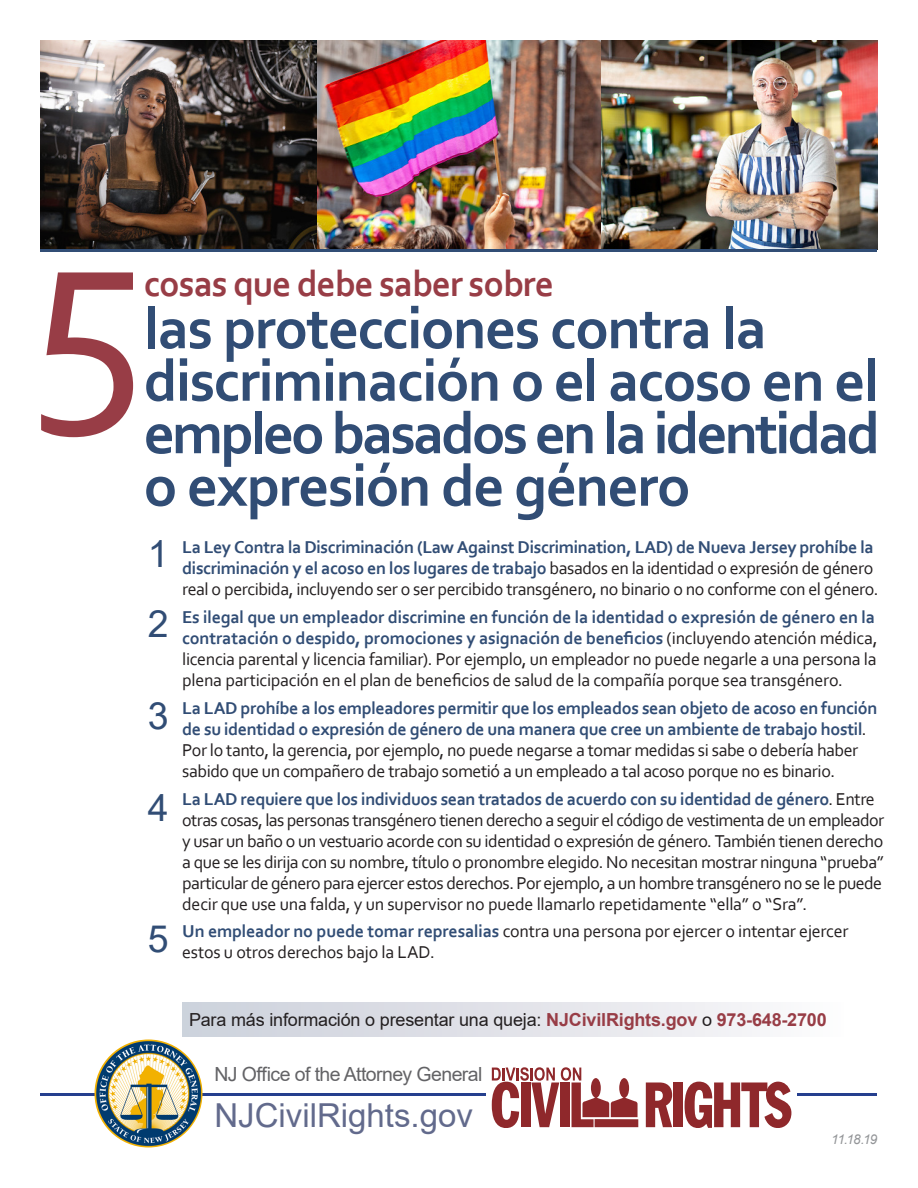
<style>
.page{position:relative;width:918px;height:1188px;background:#fff}
.page>*{position:absolute;margin:0;border:0;box-sizing:border-box;transform-origin:0 0}
.t1{font:247.5px "Corbel";color:#983d46}
.t2{font:700 60px/52.5px "Corbel";letter-spacing:-.02em;color:#314d75}
.t3{font:700 37.5px "Corbel";letter-spacing:-.03em;color:#983d46}
.t4{font:37.5px "Arial";color:#314d75}
.t5{font:33px "Arial";color:#626a8c}
.t6{font:19.5px "Arial";letter-spacing:-.03em;color:#636366}
.t7{font:18px/21px "Corbel";letter-spacing:-.025em;color:#231f20}
.t8{font:18px "Arial";letter-spacing:-.01em;color:#231f20}
.t9{font:italic 13.5px "Arial";color:#939598}
.s1{font-weight:700;color:#314d75}
.s2{font-weight:700;color:#983d46}
</style>
<div class="page">
<img style="left:40px;top:40px;width:277px;height:210px">
<img style="left:601px;top:40px;width:277px;height:210px">
<img style="left:317px;top:40px;width:284px;height:210px">
<div style="left:182px;top:1002px;width:662px;height:34px;background:linear-gradient(to right,#cbcfda,#fbfafb)"></div>
<hr style="left:40px;top:250px;width:838px;height:2px;background:#314d75">
<hr style="left:40px;top:1094px;width:838px;height:2px;background:#253f8e">
<img style="left:94px;top:1040px;width:108px;height:108px;border-radius:54px">
<div style="left:486px;top:1067px;width:310px;height:61px;background:#fff"></div>
<svg style="left:646px;top:1082px;width:26px;height:45px"></svg>
<div style="left:673px;top:1082px;width:10px;height:45px;background:#8f282b"></div>
<svg style="left:685px;top:1082px;width:106px;height:46px"></svg>
<svg style="left:492px;top:1067px;width:146px;height:61px"></svg>
<p class="t1" style="left:27px;top:152px;width:120px">5</p>
<p class="t3" style="left:144px;top:260px;width:412px">cosas que debe saber sobre</p>
<p class="t2" style="left:144px;top:301px;width:738px">las protecciones contra la discriminación o el acoso en el empleo basados en la identidad o expresión de género</p>
<p class="t4" style="left:148px;top:528px;width:22px">1</p>
<p class="t4" style="left:148px;top:598px;width:22px">2</p>
<p class="t4" style="left:148px;top:690px;width:22px">3</p>
<p class="t4" style="left:148px;top:782px;width:22px">4</p>
<p class="t4" style="left:148px;top:913px;width:22px">5</p>
<p class="t7" style="left:182px;top:536px;width:698px"><span class="s1">La Ley Contra la Discriminación (Law Against Discrimination, LAD) de Nueva Jersey prohíbe la discriminación y el acoso en los lugares de trabajo</span> basados en la identidad o expresión de género real o percibida, incluyendo ser o ser percibido transgénero, no binario o no conforme con el género.</p>
<p class="t7" style="left:182px;top:606px;width:697px"><span class="s1">Es ilegal que un empleador discrimine en función de la identidad o expresión de género en la contratación o despido, promociones y asignación de beneficios</span> (incluyendo atención médica, licencia parental y licencia familiar). Por ejemplo, un empleador no puede negarle a una persona la plena participación en el plan de beneficios de salud de la compañía porque sea transgénero.</p>
<p class="t7" style="left:182px;top:697px;width:697px"><span class="s1">La LAD prohíbe a los empleadores permitir que los empleados sean objeto de acoso en función de su identidad o expresión de género de una manera que cree un ambiente de trabajo hostil</span>.<br>Por lo tanto, la gerencia, por ejemplo, no puede negarse a tomar medidas si sabe o debería haber sabido que un compañero de trabajo sometió a un empleado a tal acoso porque no es binario.</p>
<p class="t7" style="left:182px;top:788px;width:703px"><span class="s1">La LAD requiere que los individuos sean tratados de acuerdo con su identidad de género</span>. Entre otras cosas, las personas transgénero tienen derecho a seguir el código de vestimenta de un empleador y usar un baño o un vestuario acorde con su identidad o expresión de género. También tienen derecho a que se les dirija con su nombre, título o pronombre elegido. No necesitan mostrar ninguna “prueba” particular de género para ejercer estos derechos. Por ejemplo, a un hombre transgénero no se le puede decir que use una falda, y un supervisor no puede llamarlo repetidamente “ella” o “Sra”.</p>
<p class="t7" style="left:182px;top:920px;width:668px"><span class="s1">Un empleador no puede tomar represalias</span> contra una persona por ejercer o intentar ejercer estos u otros derechos bajo la LAD.</p>
<p class="t8" style="left:189px;top:1007px;width:639px">Para más información o presentar una queja: <span class="s2">NJCivilRights.gov</span> o <span class="s2">973-648-2700</span></p>
<p class="t6" style="left:214px;top:1060px;width:270px">NJ Office of the Attorney General</p>
<p class="t5" style="left:214px;top:1093px;width:260px">NJCivilRights.gov</p>
<p class="t9" style="left:831px;top:1130px;width:48px">11.18.19</p>
</div>
